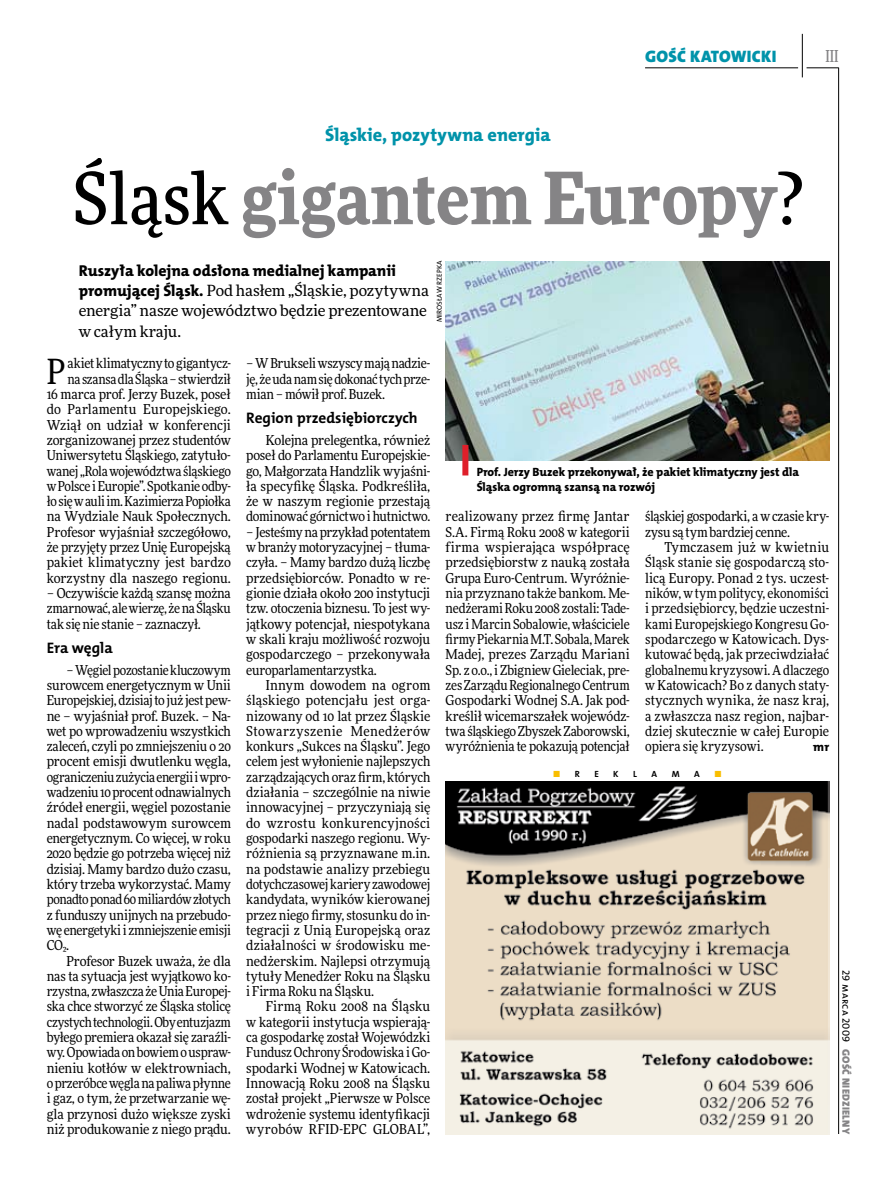
<style>
.page{position:relative;width:893px;height:1191px;background:#fff}
.page>*{position:absolute;margin:0;border:0;box-sizing:border-box;transform-origin:0 0}
.t1{font:900 72px "Freeday Narrow";color:#858486}
.t2{font:34.8px "Freeday Narrow News";color:#000}
.t3{font:18.3px "The Mix HP8 Ex Bld";color:#0093aa}
.t4{font:16.65px "The Mix HP9 Blk";letter-spacing:.02em;color:#0093aa}
.t5{font:500 16.5px "Freeday Narrow";color:#858486;scale:.9 1}
.t6{font:15.75px "The Mix HP8 Ex Bld";letter-spacing:-.005em;color:#000}
.t7{font:15.45px/20.4px "Freeday News";letter-spacing:-.01em;color:#000}
.t8{font:15.3px "The Mix HP7 Bld";color:#000}
.t9{font:13.65px/15.3px "Freeday Narrow News";letter-spacing:-.01em;color:#000;text-align:justify}
.t10{font:12.3px "The Mix HP8 Ex Bld";color:#000}
.t11{font:12px/15.3px "The Mix HP8 Ex Bld";letter-spacing:-.005em;color:#000}
.t12{font:10.5px "The Mix HP9 Blk";letter-spacing:.025em;color:#858486}
.t13{font:10.5px "The Mix HP5 Plain";letter-spacing:.02em;color:#000}
.t14{font:9px "The Mix HP7 Bld";color:#000}
.t15{font:9px "The Mix HP7 Bld";color:#f9be00}
.t16{font:7.2px "The Mix HP5 Plain";color:#000}
.s1{font-weight:500;color:#000}
.s2{font-family:"The Mix HP8 Ex Bld";font-size:15.75px}
.s3{color:#f9be00}
</style>
<div class="page">
<hr style="left:838px;top:68px;width:1px;height:1066px;background:#000">
<hr style="left:802px;top:34px;width:1px;height:43px;background:#000">
<hr style="left:806px;top:68px;width:33px;height:1px;background:#000">
<hr style="left:645px;top:68px;width:153px;height:1px;background:#000">
<img style="left:446px;top:261px;width:383px;height:199px">
<div style="left:462px;top:445px;width:6px;height:30px;background:#df1f2a"></div>
<img style="left:446px;top:782px;width:383px;height:352px">
<p class="t4" style="left:645px;top:46px;width:133px">GOŚĆ KATOWICKI</p>
<p class="t5" style="left:825px;top:46px;width:16px">III</p>
<h3 class="t3" style="left:325px;top:123px;width:227px">Śląskie, pozytywna energia</h3>
<h1 class="t1" style="left:73px;top:151px;width:732px"><span class="s1">Śląsk</span> gigantem Europy<span class="s1">?</span></h1>
<p class="t6" style="left:79px;top:260px;width:318px">Ruszyła kolejna odsłona medialnej kampanii</p>
<p class="t7" style="left:79px;top:280px;width:352px"><span class="s2">promującej Śląsk.</span> Pod hasłem „Śląskie, pozytywna energia” nasze województwo będzie prezentowane w całym kraju.</p>
<p class="t16" style="left:435px;top:322px;width:63px;rotate:-90deg">Mirosław Rzepka</p>
<p class="t9" style="left:47px;top:356px;width:186px;text-align:right">akiet klimatyczny togigantycz-<br>na szansa dla Śląska – stwierdził<br>16 marca prof. Jerzy Buzek, poseł do Parlamentu Europejskiego.<br>Wziął on udział w konferencji zorganizowanej przez studentów Uniwersytetu Śląskiego, zatytuło&shy;wanej „Rola województwa śląskiego wPolsce iEuropie”. Spotkanie odby&shy;łosię wauli im. Kazimierza Popiołka na Wydziale Nauk Społecznych.<br>Profesor wyjaśniał szczegółowo, że przyjęty przez Unię Europejską pakiet klimatyczny jest bardzo korzystny dla naszego regionu.</p>
<p class="t9" style="left:47px;top:585px;width:186px">– Oczywiście każdą szansę można zmarnować, alewierzę, żenaŚląsku tak się nie stanie – zaznaczył.</p>
<p class="t8" style="left:47px;top:638px;width:68px">Era węgla</p>
<p class="t9" style="left:47px;top:662px;width:186px;text-indent:20px">– Węgiel pozostanie kluczowym surowcem energetycznym w Unii Europejskiej, dzisiaj to już jestpew&shy;ne – wyjaśniał prof. Buzek. – Na&shy;wet po wprowadzeniu wszystkich zaleceń, czyli po zmniejszeniu o 20 procent emisji dwutlenku węgla, ograniczeniu zużycia energii iwpro&shy;wadzeniu 10 procent odnawialnych źródeł energii, węgiel pozostanie nadal podstawowym surowcem energetycznym. Co więcej, w roku 2020 będzie go potrzeba więcej niż dzisiaj. Mamy bardzo dużo czasu, który trzeba wykorzystać. Mamy ponadto ponad 60 miliardów złotych z funduszy unijnych na przebudo&shy;wę energetyki i zmniejszenie emisji CO₂.</p>
<p class="t9" style="left:47px;top:953px;width:186px;text-indent:20px">Profesor Buzek uważa, że dla nas ta sytuacja jest wyjątkowo ko&shy;rzystna, zwłaszcza żeUnia Europej&shy;ska chce stworzyć ze Śląska stolicę czystych technologii. Oby entuzjazm byłego premiera okazał się zaraźli&shy;wy. Opowiada onbowiem ouspraw&shy;nieniu kotłów w elektrowniach, oprzeróbce węgla napaliwa płynne i gaz, o tym, że przetwarzanie wę&shy;gla przynosi dużo większe zyski niż produkowanie z niego prądu.</p>
<h2 class="t2" style="left:47px;top:350px;width:20px">P</h2>
<p class="t9" style="left:246px;top:356px;width:186px">– WBrukseli wszyscy mają nadzie&shy;ję, żeuda namsię dokonać tych prze&shy;mian – mówił prof.Buzek.</p>
<p class="t8" style="left:246px;top:408px;width:173px">Region przedsiębiorczych</p>
<p class="t9" style="left:246px;top:432px;width:186px;text-indent:20px">Kolejna prelegentka, również poseł do Parlamentu Europejskie&shy;go, Małgorzata Handzlik wyjaśni&shy;ła specyfikę Śląska. Podkreśliła, że w naszym regionie przestają dominować górnictwo i hutnictwo.</p>
<p class="t9" style="left:246px;top:524px;width:186px">– Jesteśmy na przykład potentatem w branży motoryzacyjnej – tłuma&shy;czyła. – Mamy bardzo dużą liczbę przedsiębiorców. Ponadto w re&shy;gionie działa około 200 instytucji tzw. otoczenia biznesu. To jest wy&shy;jątkowy potencjał, niespotykana w skali kraju możliwość rozwoju gospodarczego – przekonywała europarlamentarzystka.</p>
<p class="t9" style="left:246px;top:677px;width:186px;text-indent:20px">Innym dowodem na ogrom śląskiego potencjału jest orga&shy;nizowany od 10 lat przez Śląskie Stowarzyszenie Menedżerów konkurs „Sukces na Śląsku”. Jego celem jest wyłonienie najlepszych zarządzających oraz firm, których działania – szczególnie na niwie innowacyjnej – przyczyniają się do wzrostu konkurencyjności gospodarki naszego regionu. Wy&shy;różnienia są przyznawane m.in. na podstawie analizy przebiegu dotychczasowej kariery zawodowej kandydata, wyników kierowanej przez niego firmy, stosunku do in&shy;tegracji z Unią Europejską oraz działalności w środowisku me&shy;nedżerskim. Najlepsi otrzymują tytuły Menedżer Roku na Śląsku i Firma Roku na Śląsku.</p>
<p class="t9" style="left:246px;top:998px;width:186px;text-indent:20px">Firmą Roku 2008 na Śląsku w kategorii instytucja wspierają&shy;ca gospodarkę został Wojewódzki Fundusz Ochrony Środowiska iGo&shy;spodarki Wodnej w Katowicach.<br>Innowacją Roku 2008 na Śląsku został projekt „Pierwsze w Polsce wdrożenie systemu identyfikacji wyrobów RFID-EPC GLOBAL”,</p>
<p class="t11" style="left:477px;top:464px;width:324px">Prof. Jerzy Buzek przekonywał, że pakiet klimatyczny jest dla<br>Śląska ogromną szansą na rozwój</p>
<p class="t9" style="left:446px;top:509px;width:186px">realizowany przez firmę Jantar S.A. Firmą Roku 2008 w kategorii firma wspierająca współpracę przedsiębiorstw z nauką została Grupa Euro-Centrum. Wyróżnie&shy;nia przyznano także bankom. Me&shy;nedżerami Roku 2008 zostali: Tade&shy;usz iMarcin Sobalowie, właściciele firmy Piekarnia M.T. Sobala, Marek Madej, prezes Zarządu Mariani Sp. z o.o., i Zbigniew Gieleciak, pre&shy;zes Zarządu Regionalnego Centrum Gospodarki Wodnej S.A. Jak pod&shy;kreślił wicemarszałek wojewódz&shy;twa śląskiego Zbyszek Zaborowski, wyróżnienia te pokazują potencjał</p>
<p class="t9" style="left:645px;top:509px;width:186px">śląskiej gospodarki, a w czasie kry&shy;zysu są tym bardziej cenne.</p>
<p class="t9" style="left:645px;top:539px;width:186px;text-indent:20px">Tymczasem już w kwietniu Śląsk stanie się gospodarczą sto&shy;licą Europy. Ponad 2 tys. uczest&shy;ników, w tym politycy, ekonomiści i przedsiębiorcy, będzie uczestni&shy;kami Europejskiego Kongresu Go&shy;spodarczego w Katowicach. Dys&shy;kutować będą, jak przeciwdziałać globalnemu kryzysowi. Adlaczego w Katowicach? Bo z danych staty&shy;stycznych wynika, że nasz kraj, a zwłaszcza nasz region, najbar&shy;dziej skutecznie w całej Europie opiera się kryzysowi.</p>
<p class="t10" style="left:813px;top:739px;width:17px">mr</p>
<p class="t14" style="left:553px;top:768px;width:38px"><span class="s3">■</span> rek</p>
<p class="t14" style="left:633px;top:768px;width:5px">l</p>
<p class="t14" style="left:651px;top:768px;width:7px">a</p>
<p class="t14" style="left:672px;top:768px;width:9px">m</p>
<p class="t14" style="left:694px;top:768px;width:7px">a</p>
<p class="t15" style="left:714px;top:768px;width:9px">■</p>
<p class="t13" style="left:853px;top:970px;width:74px;rotate:90deg">29 marca 2009</p>
<p class="t12" style="left:853px;top:1049px;width:86px;rotate:90deg">GOŚĆ NIEDZIELNY</p>
</div>
